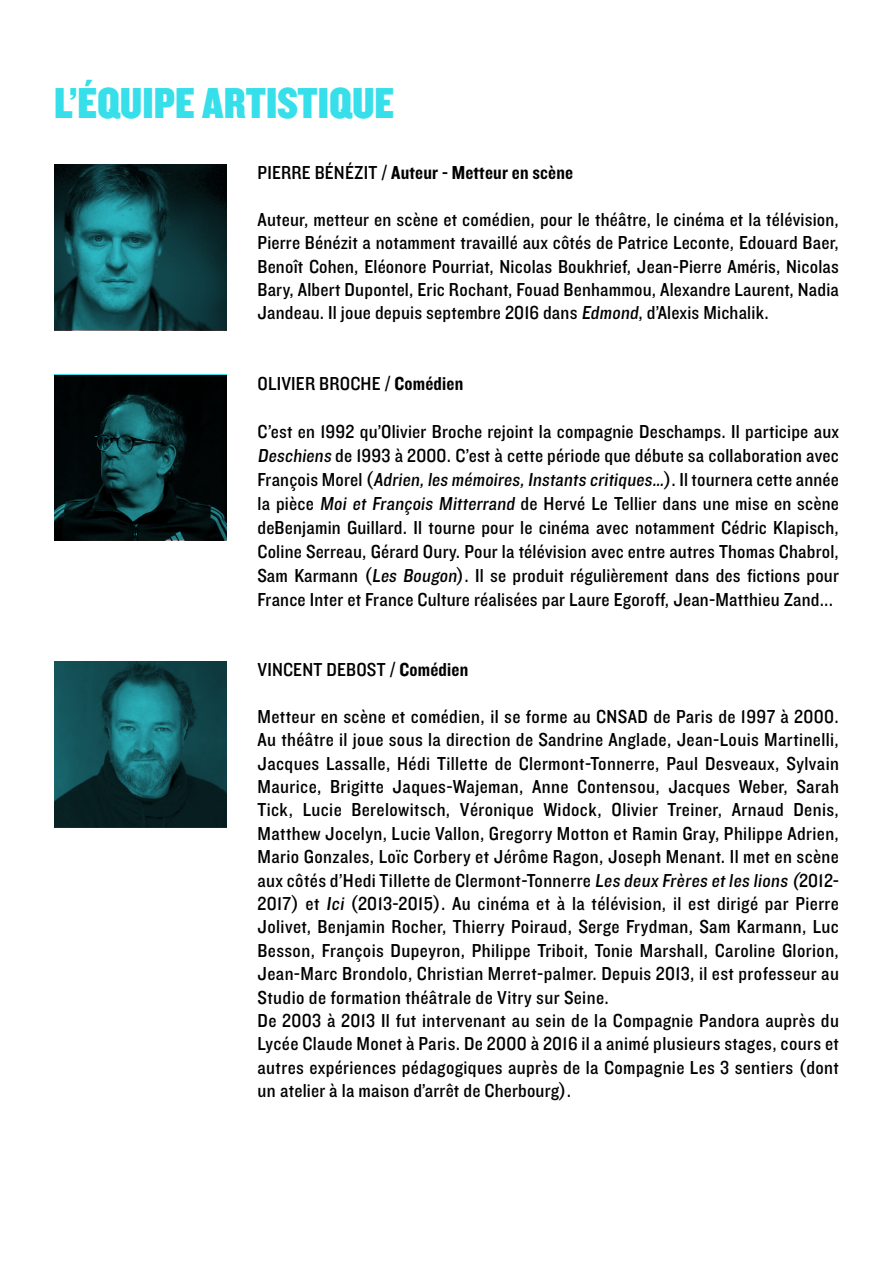
<style>
.page{position:relative;width:893px;height:1263px;background:#fff}
.page>*{position:absolute;margin:0;border:0;box-sizing:border-box;transform-origin:0 0}
.t1{font:45px "Knockout HTF70 Full Welterwt";color:#37dfea}
.t2{font:19.5px/23.4px "Knockout HTF30 Junior Welterwt";letter-spacing:.02em;color:#000;text-align:justify}
.t3{font:19.5px "Knockout HTF50 Welterweight";letter-spacing:.01em;color:#000}
.s1{font-family:"Knockout HTF30 Junior Welterwt"}
.s2{font-family:"Knockout HTF50 Welterweight"}
</style>
<div class="page">
<svg style="left:54px;top:165px;width:173px;height:165px;background:#11474c"></svg>
<svg style="left:54px;top:661px;width:173px;height:166px;background:#11494f"></svg>
<svg style="left:54px;top:375px;width:173px;height:165px;background:#061d1f"></svg>
<h1 class="t1" style="left:54px;top:79px;width:342px">L’ÉQUIPE ARTISTIQUE</h1>
<p class="t3" style="left:257px;top:162px;width:317px"><span class="s1">PIERRE BÉNÉZIT /</span> Auteur - Metteur en scène</p>
<p class="t2" style="left:257px;top:208px;width:583px">Auteur, metteur en scène et comédien, pour le théâtre, le cinéma et la télévision, Pierre Bénézit a notamment travaillé aux côtés de Patrice Leconte, Edouard Baer, Benoît Cohen, Eléonore Pourriat, Nicolas Boukhrief, Jean-Pierre Améris, Nicolas Bary, Albert Dupontel, Eric Rochant, Fouad Benhammou, Alexandre Laurent, Nadia Jandeau. Il joue depuis septembre 2016 dans Edmond, d’Alexis Michalik.</p>
<p class="t2" style="left:257px;top:372px;width:207px">OLIVIER BROCHE / <span class="s2">Comédien</span></p>
<p class="t2" style="left:257px;top:420px;width:583px;line-height:24px">C’est en 1992 qu’Olivier Broche rejoint la compagnie Deschamps. Il participe aux Deschiens de 1993 à 2000. C’est à cette période que débute sa collaboration avec Fra n ç o i s M o re l (Adrien,les mémoires,Instants critiques…) . I l t o u r n e ra c ett e a n n é e la pièce Moi et François Mitterrand de Hervé Le Tellier dans une mise en scène deBenjamin Guillard. Il tourne pour le cinéma avec notamment Cédric Klapisch, Coline Serreau, Gérard Oury. Pour la télévision avec entre autres Thomas Chabrol, Sam Karmann (Les Bougon). Il se produit régulièrement dans des fictions pour France Inter et France Culture réalisées par Laure Egoroff, Jean-Matthieu Zand...</p>
<p class="t2" style="left:257px;top:658px;width:212px">VINCENT DEBOST / <span class="s2">Comédien</span></p>
<p class="t2" style="left:257px;top:705px;width:583px;text-align:left">Metteur en scène et comédien, il se forme au CNSAD de Paris de 1997 à 2000.<br>Au théâtre il joue sous la direction de Sandrine Anglade, Jean-Louis Martinelli, Jacques Lassalle, Hédi Tillette de Clermont-Tonnerre, Paul Desveaux, Sylvain Maurice, Brigitte Jaques-Wajeman, Anne Contensou, Jacques Weber, Sarah Tick, Lucie Berelowitsch, Véronique Widock, Olivier Treiner, Arnaud Denis, Matthew Jocelyn, Lucie Vallon, Gregorry Motton et Ramin Gray, Philippe Adrien, Mario Gonzales, Loïc Corbery et Jérôme Ragon, Joseph Menant. Il met en scène aux côtés d’Hedi Tillette de Clermont-Tonnerre Les deux Frères et les lions (2012- 2017) et Ici (2013-2015). Au cinéma et à la télévision, il est dirigé par Pierre Jolivet, Benjamin Rocher, Thierry Poiraud, Serge Frydman, Sam Karmann, Luc Besson, François Dupeyron, Philippe Triboit, Tonie Marshall, Caroline Glorion, Jean-Marc Brondolo, Christian Merret-palmer. Depuis 2013, il est professeur au Studio de formation théâtrale de Vitry sur Seine.<br>De 2003 à 2013 Il fut intervenant au sein de la Compagnie Pandora auprès du Lycée Claude Monet à Paris. De 2000 à 2016 il a animé plusieurs stages, cours et autres expériences pédagogiques auprès de la Compagnie Les 3 sentiers (dont un atelier à la maison d’arrêt de Cherbourg).</p>
</div>
